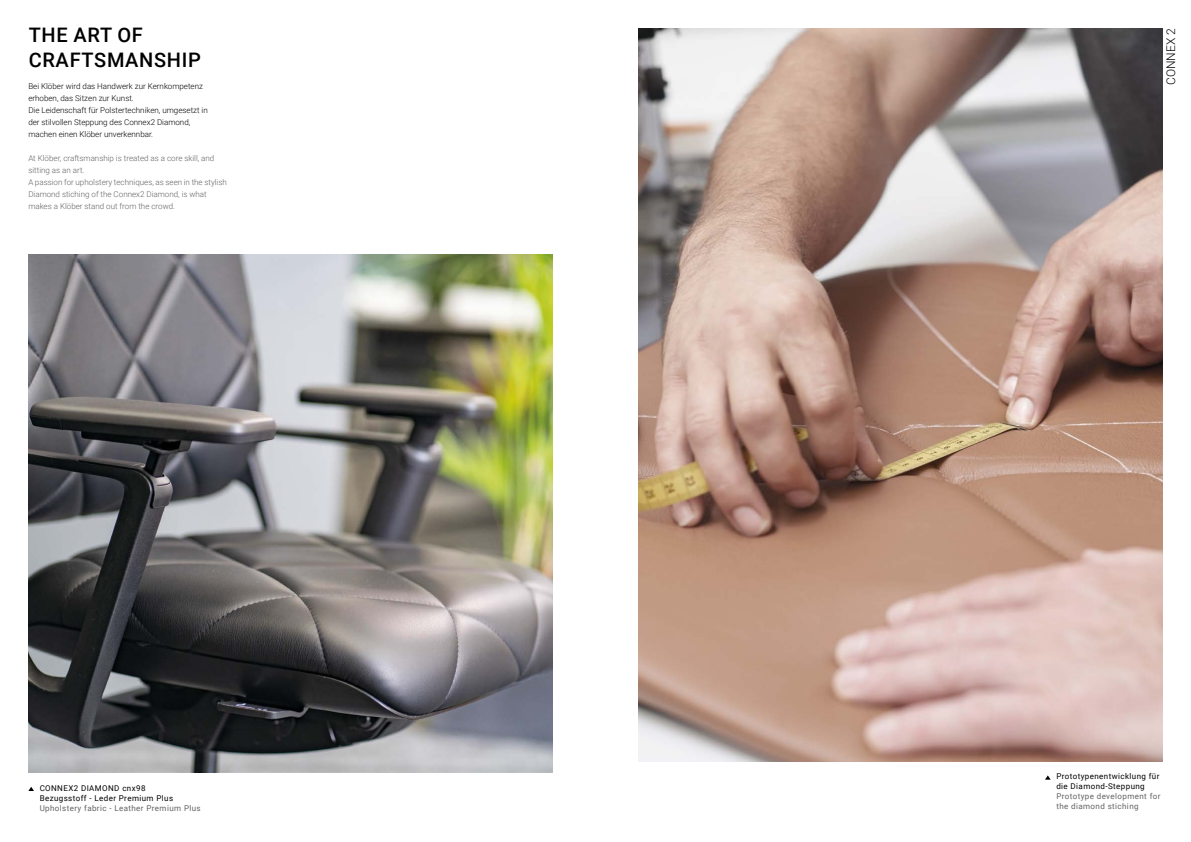
<style>
.page{position:relative;width:1191px;height:842px;background:#fff}
.page>*{position:absolute;margin:0;border:0;box-sizing:border-box;transform-origin:0 0}
.t1{font:500 20px/25px "Roboto";letter-spacing:.035em;color:#000}
.t2{font:300 12px "Roboto";color:#000}
.t3{font:300 8px/12px "Roboto";color:#646363}
.t4{font:300 8px/12px "Roboto";color:#000}
.t5{font:8px/10px "Roboto";letter-spacing:.05em;color:#000}
.t6{font:8px/10px "Roboto";letter-spacing:.05em;color:#646363}
</style>
<div class="page">
<img style="left:28px;top:255px;width:525px;height:517px">
<img style="left:638px;top:28px;width:524px;height:733px">
<svg style="left:28px;top:787px;width:6px;height:4px"></svg>
<svg style="left:1045px;top:775px;width:5px;height:5px"></svg>
<h1 class="t1" style="left:29px;top:22px;width:174px">THE ART OF<br>CRAFTSMANSHIP</h1>
<p class="t4" style="left:28px;top:80px;width:181px">Bei Klöber wird das Handwerk zur Kernkompetenz erhoben, das Sitzen zur Kunst.<br>Die Leidenschaft für Polstertechniken, umgesetzt in der stilvollen Steppung des Connex2 Diamond, machen einen Klöber unverkennbar.</p>
<p class="t3" style="left:28px;top:152px;width:200px">At Klöber, craftsmanship is treated as a core skill, and sitting as an art.<br>A passion for upholstery techniques, as seen in the stylish Diamond stiching of the Connex2 Diamond, is what makes a Klöber stand out from the crowd.</p>
<p class="t5" style="left:40px;top:782px;width:135px">CONNEX2 DIAMOND cnx98<br>Bezugsstoff - Leder Premium Plus</p>
<p class="t6" style="left:40px;top:802px;width:162px">Upholstery fabric - Leather Premium Plus</p>
<h2 class="t2" style="left:1162px;top:85px;width:58px;rotate:-90deg">CONNEX 2</h2>
<p class="t5" style="left:1056px;top:771px;width:105px">Prototypenentwicklung für die Diamond-Steppung</p>
<p class="t6" style="left:1056px;top:791px;width:106px">Prototype development for the diamond stiching</p>
</div>
